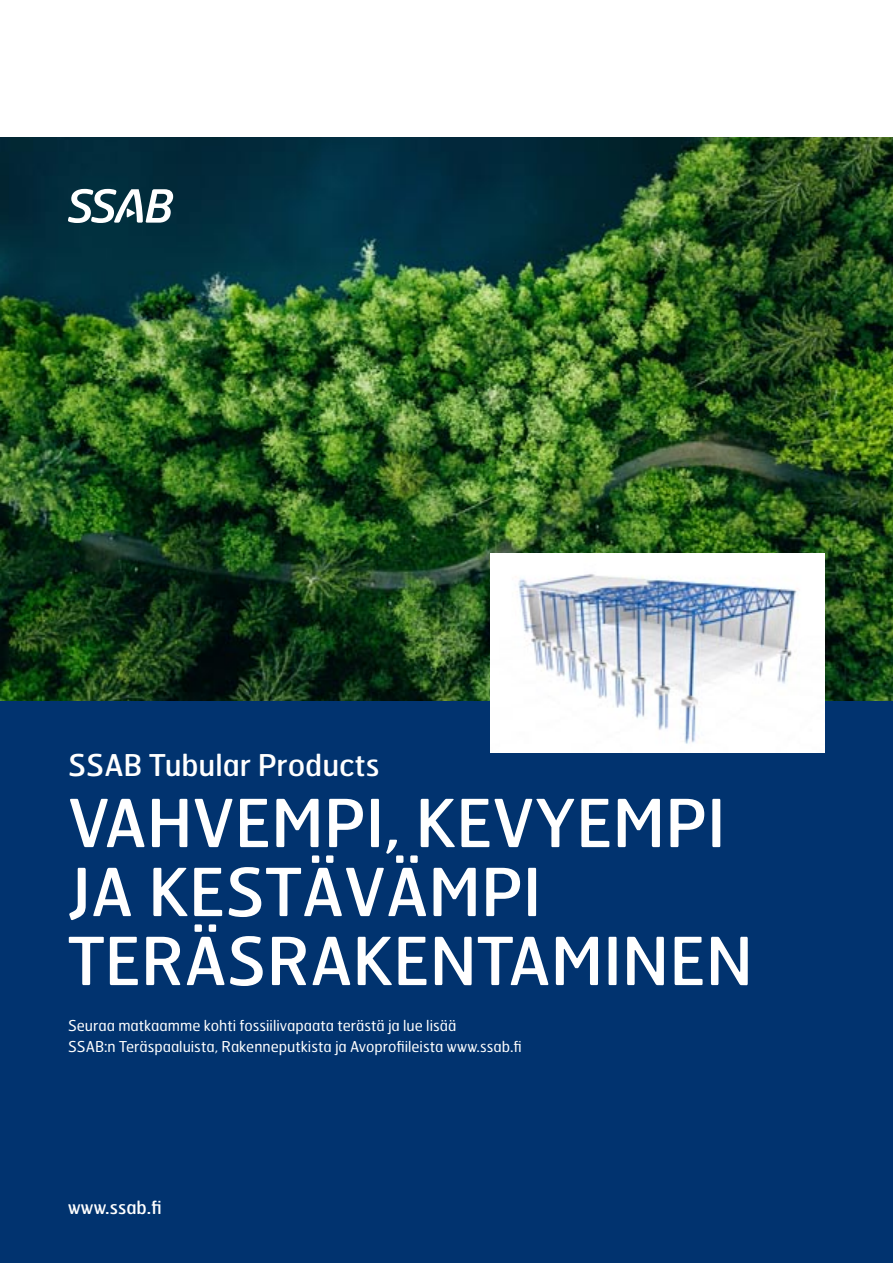
<style>
.page{position:relative;width:893px;height:1263px;background:#fff}
.page>*{position:absolute;margin:0;border:0;box-sizing:border-box;transform-origin:0 0}
.t1{font:66px/69px "Hermes FB";color:#fff}
.t2{font:30px "Hermes FB";color:#fff}
.t3{font:18px "Hermes FB";color:#fff}
.t4{font:15px/21px "Hermes FB";color:#fff}
</style>
<div class="page">
<img style="left:0;top:137px;width:893px;height:564px">
<div style="left:0;top:701px;width:893px;height:562px;background:#01336f"></div>
<svg style="left:68px;top:189px;width:105px;height:34px"></svg>
<img style="left:490px;top:554px;width:335px;height:198px">
<p class="t2" style="left:68px;top:745px;width:313px">SSAB Tubular Products</p>
<p class="t1" style="left:68px;top:786px;width:687px">VAHVEMPI, KEVYEMPI<br>JA KESTÄVÄMPI<br>TERÄSRAKENTAMINEN</p>
<p class="t4" style="left:68px;top:1014px;width:455px">Seuraa matkaamme kohti fossiilivapaata terästä ja lue lisää<br>SSAB:n Teräspaaluista, Rakenneputkista ja Avoprofiileista www.ssab.fi</p>
<p class="t3" style="left:68px;top:1196px;width:95px">www.ssab.fi</p>
</div>
